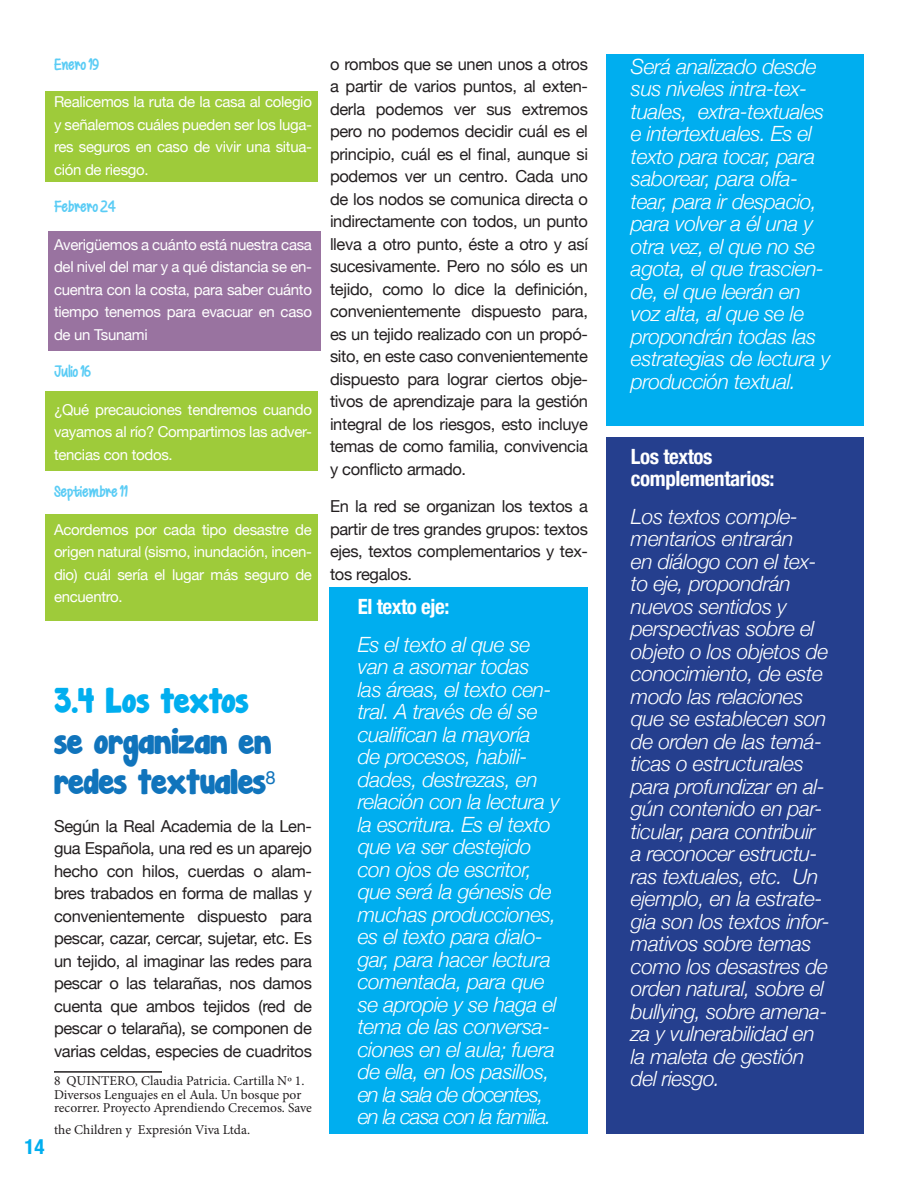
<style>
.page{position:relative;width:918px;height:1188px;background:#fff}
.page>*{position:absolute;margin:0;border:0;box-sizing:border-box;transform-origin:0 0}
.t1{font:31.5px/40.5px "Janda Manatee Solid";letter-spacing:-.02em;color:#1074bc}
.t2{font:italic 300 21px/22.5px "Helvetica Neue";letter-spacing:-.02em;color:#fff}
.t3{font:700 condensed 21px/22.5px "Helvetica Neue";letter-spacing:-.02em;color:#fff}
.t4{font:700 condensed 21px "Helvetica Neue";color:#00aeef}
.t5{font:16.5px/22.5px "Helvetica Neue";letter-spacing:-.02em;color:#231f20;text-align:justify}
.t6{font:16.5px "Mf Be Yourself";letter-spacing:-.02em;color:#5accf5}
.t7{font:15px/22.5px "Helvetica Neue";letter-spacing:-.02em;color:#fff;text-align:justify}
.t8{font:13.5px/13.5px "Minion Pro";color:#231f20}
.s1{color:#00aeef}
</style>
<div class="page">
<div style="left:45px;top:91px;width:273px;height:90px;background:#9ecb3a"></div>
<div style="left:45px;top:391px;width:273px;height:80px;background:#9ecb3a"></div>
<div style="left:45px;top:515px;width:273px;height:106px;background:#9ecb3a"></div>
<div style="left:48px;top:231px;width:273px;height:119px;background:#9973a0"></div>
<hr style="left:54px;top:1071px;width:108px;height:2px;background:#231f20">
<div style="left:606px;top:438px;width:258px;height:696px;background:#253f8e"></div>
<div style="left:330px;top:587px;width:258px;height:547px;background:#00aeef"></div>
<div style="left:606px;top:54px;width:258px;height:371px;background:#00aeef"></div>
<p class="t6" style="left:54px;top:53px;width:47px">Enero 19</p>
<p class="t7" style="left:54px;top:91px;width:260px">Realicemos la ruta de la casa al colegio y señalemos cuáles pueden ser los luga&shy;res seguros en caso de vivir una situa&shy;ción de riesgo.</p>
<p class="t6" style="left:54px;top:196px;width:63px">Febrero 24</p>
<p class="t7" style="left:54px;top:234px;width:260px">Averigüemos a cuánto está nuestra casa del nivel del mar y a qué distancia se en&shy;cuentra con la costa, para saber cuánto tiempo tenemos para evacuar en caso de un Tsunami</p>
<p class="t6" style="left:54px;top:361px;width:38px">Julio 16</p>
<p class="t7" style="left:54px;top:399px;width:260px">¿Qué precauciones tendremos cuando vayamos al río? Compartimos las adver&shy;tencias con todos.</p>
<p class="t6" style="left:54px;top:481px;width:75px">Septiembre 11</p>
<p class="t7" style="left:54px;top:519px;width:260px">Acordemos por cada tipo desastre de origen natural (sismo, inundación, incen&shy;dio) cuál sería el lugar más seguro de encuentro.</p>
<p class="t4" style="left:25px;top:1129px;width:22px">14</p>
<p class="t1" style="left:54px;top:682px;width:223px"><span class="s1">3.4 Los textos </span>se organizan en redes textuales<sup>8</sup></p>
<p class="t5" style="left:54px;top:816px;width:260px">Según la Real Academia de la Len&shy;gua Española, una red es un aparejo hecho con hilos, cuerdas o alam&shy;bres trabados en forma de mallas y convenientemente dispuesto para pescar, cazar, cercar, sujetar, etc. Es un tejido, al imaginar las redes para pescar o las telarañas, nos damos cuenta que ambos tejidos (red de pescar o telaraña), se componen de varias celdas, especies de cuadritos</p>
<p class="t8" style="left:54px;top:1074px;width:260px">8 QUINTERO, Claudia Patricia. Cartilla Nº 1.<br>Diversos Lenguajes en el Aula. Un bosque por recorrer. Proyecto Aprendiendo Crecemos. Save</p>
<p class="t8" style="left:54px;top:1123px;width:198px">the Children y Expresión Viva Ltda.</p>
<p class="t5" style="left:330px;top:54px;width:260px">o rombos que se unen unos a otros a partir de varios puntos, al exten&shy;derla podemos ver sus extremos pero no podemos decidir cuál es el principio, cuál es el final, aunque si podemos ver un centro. Cada uno de los nodos se comunica directa o indirectamente con todos, un punto lleva a otro punto, éste a otro y así sucesivamente. Pero no sólo es un tejido, como lo dice la definición, convenientemente dispuesto para, es un tejido realizado con un propó&shy;sito, en este caso convenientemente dispuesto para lograr ciertos obje&shy;tivos de aprendizaje para la gestión integral de los riesgos, esto incluye temas de como familia, convivencia y conflicto armado.</p>
<p class="t5" style="left:330px;top:496px;width:260px">En la red se organizan los textos a partir de tres grandes grupos: textos ejes, textos complementarios y tex&shy;tos regalos.</p>
<p class="t3" style="left:358px;top:594px;width:93px">El texto eje:</p>
<p class="t2" style="left:358px;top:632px;width:203px">Es el texto al que se van a asomar todas<br>las áreas, el texto cen&shy;tral. A través de él se cualifican la mayoría<br>de procesos, habili&shy;dades, destrezas, en relación con la lectura y la escritura. Es el texto que va ser destejido con ojos de escritor, que será la génesis de muchas producciones, es el texto para dialo&shy;gar, para hacer lectura comentada, para que se apropie y se haga el tema de las conversa&shy;ciones en el aula; fuera de ella, en los pasillos, en la sala de docentes, en la casa con la familia.</p>
<p class="t2" style="left:631px;top:54px;width:201px">Será analizado desde sus niveles intra-tex&shy;tuales, extra-textuales e intertextuales. Es el texto para tocar, para saborear, para olfa&shy;tear, para ir despacio, para volver a él una y otra vez, el que no se agota, el que trascien&shy;de, el que leerán en voz alta, al que se le propondrán todas las estrategias de lectura y producción textual.</p>
<p class="t3" style="left:631px;top:444px;width:145px">Los textos complementarios:</p>
<p class="t2" style="left:631px;top:504px;width:200px">Los textos comple&shy;mentarios entrarán<br>en diálogo con el tex&shy;to eje, propondrán nuevos sentidos y perspectivas sobre el objeto o los objetos de conocimiento, de este modo las relaciones que se establecen son de orden de las temá&shy;ticas o estructurales para profundizar en al&shy;gún contenido en par&shy;ticular, para contribuir a reconocer estructu&shy;ras textuales, etc. Un ejemplo, en la estrate&shy;gia son los textos infor&shy;mativos sobre temas como los desastres de orden natural, sobre el bullying, sobre amena&shy;za y vulnerabilidad en la maleta de gestión del riesgo.</p>
</div>
